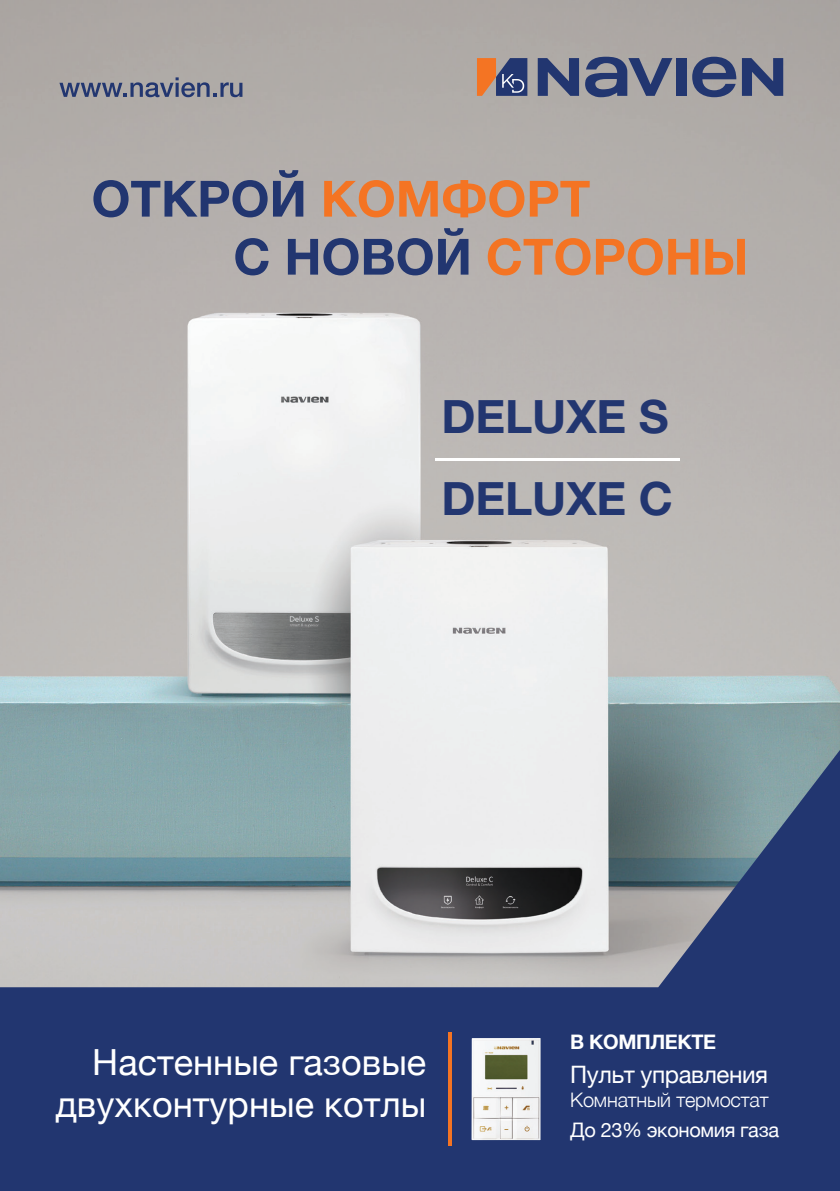
<style>
.page{position:relative;width:840px;height:1191px;background:#fff}
.page>*{position:absolute;margin:0;border:0;box-sizing:border-box;transform-origin:0 0}
.t1{font:700 50px/58px "Helvetica Neue";color:#f47423}
.t2{font:700 46px "Helvetica Neue LT Std";letter-spacing:-.005em;color:#223670}
.t3{font:36px/42.2px "Helvetica Neue";color:#fff;text-align:right}
.t4{font:24px "Helvetica Neue";letter-spacing:-.02em;color:#fff}
.t5{font:300 20px "Helvetica Neue";letter-spacing:-.01em;color:#fff}
.t6{font:20px "Helvetica Neue";letter-spacing:-.02em;color:#fff}
.t7{font:700 20px "Helvetica Neue";letter-spacing:-.02em;color:#fff}
.s1{color:#223670}
</style>
<div class="page">
<img style="left:0;top:0;width:839px;height:750px">
<svg style="left:0;top:750px;width:839px;height:441px;background:#637291"></svg>
<svg style="left:476px;top:58px;width:51px;height:38px;background:#846669"></svg>
<svg style="left:537px;top:58px;width:41px;height:38px;background:#545f83"></svg>
<div style="left:676px;top:58px;width:10px;height:38px;background:#223670"></div>
<svg style="left:584px;top:57px;width:88px;height:40px;background:#676f8a"></svg>
<svg style="left:691px;top:57px;width:91px;height:40px;background:#606987"></svg>
<svg style="left:59px;top:77px;width:183px;height:20px;background:#818494"></svg>
<img style="left:471px;top:1038px;width:69px;height:102px">
<hr style="left:448px;top:1032px;width:4px;height:113px;background:#f47423">
<hr style="left:435px;top:458px;width:243px;height:3px;background:#fff">
<h1 class="t1" style="left:233px;top:171px;width:516px;text-indent:-142px"><span class="s1">ОТКРОЙ</span> КОМФОРТ<br><span class="s1">С НОВОЙ</span> СТОРОНЫ</h1>
<p class="t2" style="left:441px;top:388px;width:228px">DELUXE S</p>
<p class="t2" style="left:441px;top:470px;width:233px">DELUXE C</p>
<p class="t3" style="left:56px;top:1043px;width:372px">Настенные газовые двухконтурные котлы</p>
<p class="t7" style="left:570px;top:1026px;width:147px">В КОМПЛЕКТЕ</p>
<p class="t4" style="left:570px;top:1056px;width:199px">Пульт управления</p>
<p class="t5" style="left:570px;top:1083px;width:200px">Комнатный термостат</p>
<p class="t6" style="left:570px;top:1115px;width:210px">До 23% экономия газа</p>
</div>
